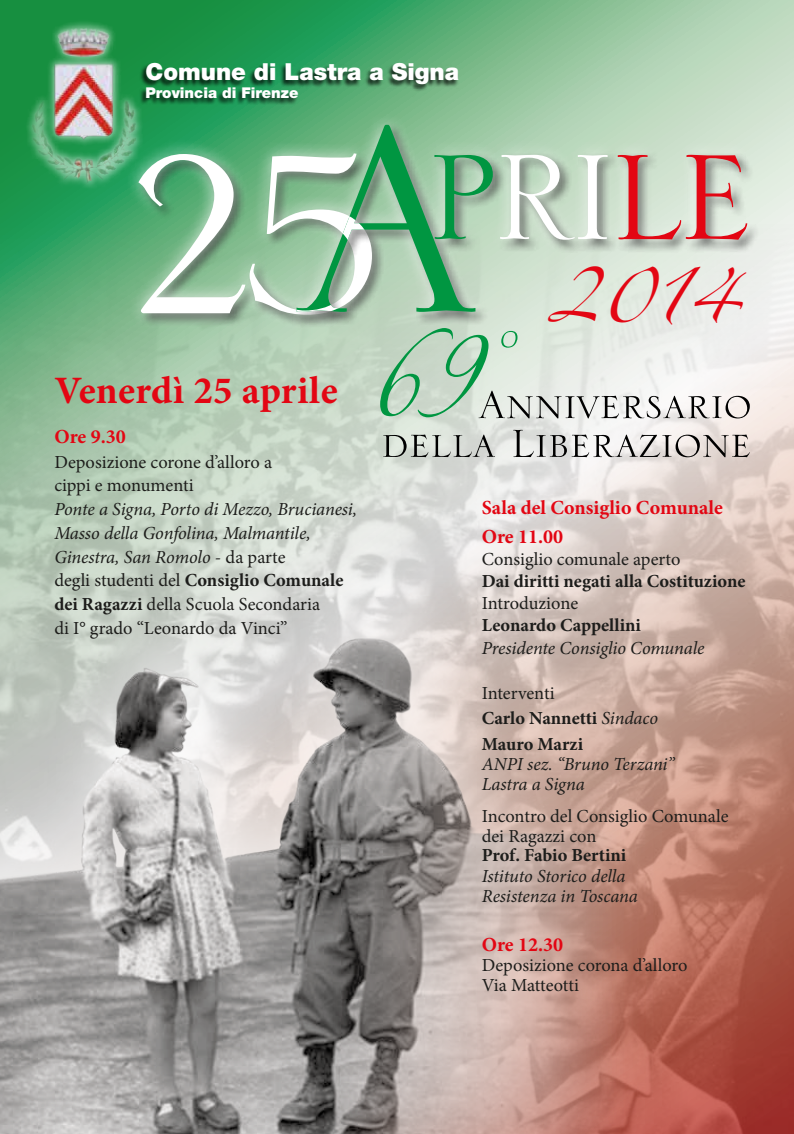
<style>
.page{position:relative;width:794px;height:1134px;background:#fff}
.page>*{position:absolute;margin:0;border:0;box-sizing:border-box;transform-origin:0 0}
.t1{font:301.52px "Serlio LH";color:#fff}
.t2{font:51.76px/38.8px "Serlio LH";color:#000;text-align:right}
.t3{font:49.2px "Zapfino";color:#e30613}
.t4{font:700 38.8px "Minion Pro";letter-spacing:.01em;color:#e30613}
.t5{font:900 23.48px "Helvetica Neue";color:#fff}
.t6{font:700 20px/29.6px "Minion Pro";color:#e30613}
.t7{font:italic 18.4px/23.7px "Minion Pro";letter-spacing:-.01em;color:#1d1d1b}
.t8{font:18.4px/19.7px "Minion Pro";color:#1d1d1b}
.t9{font:700 18.4px/25.1px "Minion Pro";color:#1d1d1b}
.t10{font:900 14.88px "Helvetica Neue";color:#fff}
.s1{font-family:"Zapfino";font-weight:400;font-size:72px;color:#009641}
.s2{font-style:normal}
.s3{font-weight:700;font-style:normal}
.s4{font-weight:400}
.s5{font-weight:400;font-style:italic}
</style>
<div class="page">
<svg style="left:0;top:0;width:794px;height:219px;background:#73b98a"></svg>
<img style="left:0;top:219px;width:794px;height:915px">
<div style="left:0;top:534px;width:681px;height:600px;background:#fff;opacity:.75"></div>
<img style="left:0;top:556px;width:623px;height:578px">
<div style="left:23px;top:19px;width:121px;height:171px;background:#fff;opacity:.75"></div>
<img style="left:53px;top:27px;width:57px;height:109px">
<div style="left:140px;top:62px;width:319px;height:43px;background:#000;opacity:.75"></div>
<div style="left:121px;top:137px;width:264px;height:192px;background:#fff;opacity:.75"></div>
<div style="left:601px;top:138px;width:158px;height:117px;background:#fff;opacity:.75"></div>
<svg style="left:619px;top:155px;width:128px;height:85px;background:#d1aca5"></svg>
<div style="left:483px;top:138px;width:136px;height:117px;background:#fff;opacity:.75"></div>
<svg style="left:507px;top:155px;width:100px;height:85px"></svg>
<div style="left:279px;top:108px;width:228px;height:218px;background:#fff;opacity:.75"></div>
<svg style="left:296px;top:125px;width:197px;height:187px;background:#81b892"></svg>
<p class="t5" style="left:145px;top:58px;width:315px">Comune di Lastra a Signa</p>
<p class="t10" style="left:145px;top:84px;width:155px">Provincia di Firenze</p>
<h1 class="t1" style="left:129px;top:87px;width:255px">25</h1>
<h3 class="t3" style="left:548px;top:276px;width:192px">2014</h3>
<h3 class="t4" style="left:54px;top:363px;width:452px">Venerdì 25 aprile <span class="s1">69°</span></h3>
<p class="t6" style="left:54px;top:422px;width:73px">Ore 9.30</p>
<p class="t8" style="left:54px;top:450px;width:219px;line-height:23.7px">Deposizione corone d’alloro a cippi e monumenti</p>
<p class="t7" style="left:54px;top:497px;width:304px">Ponte a Signa, Porto di Mezzo, Brucianesi, Masso della Gonfolina, Malmantile, Ginestra, San Romolo <span class="s2">- da parte<br>degli studenti del</span> <span class="s3">Consiglio Comunale dei Ragazzi</span> <span class="s2">della Scuola Secondaria<br>di I° grado “Leonardo da Vinci”</span></p>
<p class="t6" style="left:482px;top:492px;width:243px">Sala del Consiglio Comunale<br>Ore 11.00</p>
<h2 class="t2" style="left:381px;top:386px;width:372px">Anniversario della Liberazione</h2>
<p class="t8" style="left:482px;top:549px;width:200px">Consiglio comunale aperto</p>
<p class="t9" style="left:482px;top:569px;width:265px">Dai diritti negati alla Costituzione</p>
<p class="t8" style="left:482px;top:594px;width:98px">Introduzione</p>
<p class="t9" style="left:482px;top:613px;width:161px">Leonardo Cappellini</p>
<p class="t7" style="left:482px;top:636px;width:224px">Presidente Consiglio Comunale</p>
<p class="t9" style="left:482px;top:681px;width:178px"><span class="s4">Interventi<br></span>Carlo Nannetti <span class="s5">Sindaco<br></span>Mauro Marzi</p>
<p class="t7" style="left:482px;top:754px;width:194px;line-height:19.7px">ANPI sez. “Bruno Terzani”<br>Lastra a Signa</p>
<p class="t8" style="left:482px;top:806px;width:248px">Incontro del Consiglio Comunale dei Ragazzi con</p>
<p class="t9" style="left:482px;top:842px;width:146px">Prof. Fabio Bertini</p>
<p class="t7" style="left:482px;top:865px;width:158px;line-height:20.5px">Istituto Storico della<br>Resistenza in Toscana</p>
<p class="t6" style="left:482px;top:930px;width:83px">Ore 12.30</p>
<p class="t8" style="left:482px;top:955px;width:207px">Deposizione corona d’alloro<br>Via Matteotti</p>
</div>
